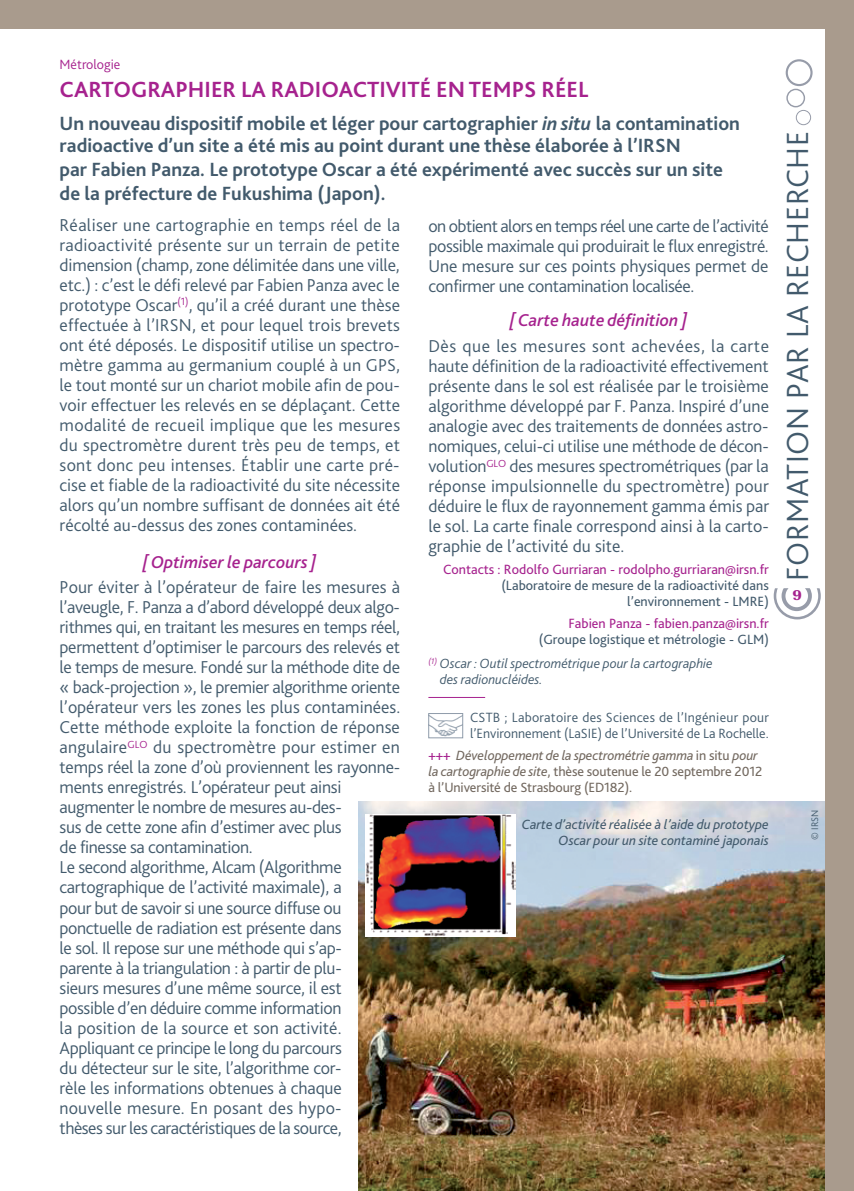
<style>
.page{position:relative;width:854px;height:1191px;background:#fff}
.page>*{position:absolute;margin:0;border:0;box-sizing:border-box;transform-origin:0 0}
.t1{font:300 32px "Bliss 2";letter-spacing:.02em;color:#425a6c}
.t2{font:700 23px "Bliss 2";letter-spacing:.1em;color:#a6228e}
.t3{font:700 20px/23.6px "Bliss 2";color:#425a6c}
.t4{font:300 18px/20px "Bliss 2";letter-spacing:-.015em;color:#425a6c;text-align:justify}
.t5{font:italic 500 18px "Bliss 2";color:#a6228e}
.t6{font:14px/16px "Bliss 2";letter-spacing:-.01em;color:#736960}
.t7{font:italic 300 14px/24.4px "Bliss 2";color:#425a6c}
.t8{font:300 14px/16px "Bliss 2";letter-spacing:.02em;color:#425a6c}
.t9{font:14px "Bliss 2";color:#a6228e}
.t10{font:italic 14px/16px "Bliss 2";color:#425a6c;text-align:right}
.t11{font:14px/16px "Bliss 2";color:#425a6c;text-align:right}
.t12{font:300 14px "Bliss 2";color:#a6228e}
.t13{font:900 14px "Versailles LT Std";color:#a6228e}
.t14{font:300 10px "Bliss 2";color:#425a6c}
.s1{font-style:italic}
.s2{font-weight:400;font-style:normal}
.s3{color:#a6228e}
</style>
<div class="page">
<img style="left:358px;top:801px;width:467px;height:390px">
<div style="left:0;top:0;width:853px;height:28px;background:#a99b8d"></div>
<svg style="left:773px;top:588px;width:47px;height:31px"></svg>
<div style="left:825px;top:0;width:28px;height:1191px;background:#a99b8d"></div>
<div style="left:786px;top:89px;width:18px;height:18px;border:1px solid #979ca9;border-radius:50%"></div>
<div style="left:785px;top:59px;width:27px;height:27px;border:2px solid #979ca9;border-radius:50%"></div>
<div style="left:795px;top:110px;width:15px;height:15px;border:1px solid #979ca9;border-radius:50%"></div>
<hr style="left:428px;top:697px;width:57px;height:1px;background:#a6228e">
<img style="left:430px;top:715px;width:31px;height:21px">
<div style="left:428px;top:713px;width:35px;height:25px;border:1px solid #8f9caa"></div>
<img style="left:365px;top:814px;width:150px;height:122px">
<p class="t12" style="left:60px;top:56px;width:62px">Métrologie</p>
<p class="t2" style="left:60px;top:75px;width:530px">Cartographier la radioactivité en tem ps réel</p>
<p class="t3" style="left:60px;top:111px;width:681px">Un nouveau dispositif mobile et léger pour cartographier <span class="s1">in situ</span> la contamination radioactive d’un site a été mis au point durant une thèse élaborée à l’IRSN<br>par Fabien Panza. Le prototype Oscar a été expérimenté avec succès sur un site de la préfecture de Fukushima (Japon).</p>
<p class="t4" style="left:60px;top:214px;width:342px">Réaliser une cartographie en temps réel de la radioactivité présente sur un terrain de petite dimension (champ, zone délimitée dans une ville, etc.) : c’est le défi relevé par Fabien Panza avec le prototype Oscar<sup>(1)</sup>, qu’il a créé durant une thèse effectuée à l’IRSN, et pour lequel trois brevets ont été déposés. Le dispositif utilise un spectro&shy;mètre gamma au germanium couplé à un GPS, le tout monté sur un chariot mobile afin de pou&shy;voir effectuer les relevés en se déplaçant. Cette modalité de recueil implique que les mesures du spectromètre durent très peu de temps, et sont donc peu intenses. Établir une carte pré&shy;cise et fiable de la radioactivité du site nécessite alors qu’un nombre suffisant de données ait été récolté au-dessus des zones contaminées.</p>
<p class="t5" style="left:142px;top:550px;width:176px">[ Optimiser le parcours ]</p>
<p class="t4" style="left:60px;top:577px;width:342px;text-align:left">Pour éviter à l’opérateur de faire les mesures à l’aveugle, F. Panza a d’abord développé deux algo&shy;rithmes qui, en traitant les mesures en temps réel, permettent d’optimiser le parcours des relevés et le temps de mesure. Fondé sur la méthode dite de « back-projection », le premier algorithme oriente l’opérateur vers les zones les plus contaminées.<br>Cette méthode exploite la fonction de réponse angulaire<sup>GLO</sup> du spectromètre pour estimer en temps réel la zone d’où proviennent les rayonne&shy;ments enregistrés. L’opérateur peut ainsi augmenter le nombre de mesures au-des-<br>sus de cette zone afin d’estimer avec plus<br>de finesse sa contamination.<br>Le second algorithme, Alcam (Algorithme cartographique de l’activité maximale), a<br>pour but de savoir si une source diffuse ou ponctuelle de radiation est présente dans<br>le sol. Il repose sur une méthode qui s’ap-<br>parente à la triangulation : à partir de plu-<br>sieurs mesures d’une même source, il est possible d’en déduire comme information<br>la position de la source et son activité.<br>Appliquant ce principe le long du parcours<br>du détecteur sur le site, l’algorithme cor-<br>rèle les informations obtenues à chaque nouvelle mesure. En posant des hypo-<br>thèses sur les caractéristiques de la source,</p>
<p class="t4" style="left:428px;top:216px;width:342px">on obtient alors en temps réel une carte de l’activité possible maximale qui produirait le flux enregistré.<br>Une mesure sur ces points physiques permet de confirmer une contamination localisée.</p>
<p class="t5" style="left:509px;top:309px;width:180px">[ Carte haute définition ]</p>
<p class="t4" style="left:428px;top:336px;width:342px">Dès que les mesures sont achevées, la carte haute définition de la radioactivité effectivement présente dans le sol est réalisée par le troisième algorithme développé par F. Panza. Inspiré d’une analogie avec des traitements de données astro&shy;nomiques, celui-ci utilise une méthode de décon&shy;volution<sup>GLO</sup> des mesures spectrométriques (par la réponse impulsionnelle du spectromètre) pour déduire le flux de rayonnement gamma émis par le sol. La carte finale correspond ainsi à la carto&shy;graphie de l’activité du site.</p>
<p class="t9" style="left:443px;top:560px;width:327px">Contacts : Rodolfo Gurriaran - rodolpho.gurriaran@irsn.fr</p>
<p class="t11" style="left:501px;top:577px;width:269px">(Laboratoire de mesure de la radioactivité dans l’environnement - LMRE)</p>
<p class="t9" style="left:568px;top:614px;width:202px">Fabien Panza - fabien.panza@irsn.fr</p>
<p class="t7" style="left:428px;top:626px;width:342px;text-indent:110px"><span class="s2">(Groupe logistique et métrologie - GLM) </span><sup>(1)</sup> Oscar : Outil spectrométrique pour la cartographie</p>
<p class="t7" style="left:440px;top:667px;width:104px">des radionucléides.</p>
<p class="t8" style="left:470px;top:709px;width:300px">CSTB ; Laboratoire des Sciences de l’Ingénieur pour l’Environnement (LaSIE) de l’Université de La Rochelle.</p>
<p class="t6" style="left:428px;top:747px;width:335px"><span class="s3">+++</span> <span class="s1">Développement de la spectrométrie gamma</span> in situ <span class="s1">pour la cartographie de site</span>, thèse soutenue le 20 septembre 2012 à l’Université de Strasbourg (ED182).</p>
<p class="t10" style="left:521px;top:815px;width:248px">Carte d’activité réalisée à l’aide du prototype<br>Oscar pour un site contaminé japonais</p>
<h1 class="t1" style="left:777px;top:581px;width:446px;rotate:-90deg">formation par la recherche</h1>
<p class="t13" style="left:792px;top:587px;width:11px">9</p>
<p class="t14" style="left:808px;top:840px;width:32px;rotate:-90deg">© IRSN</p>
</div>
